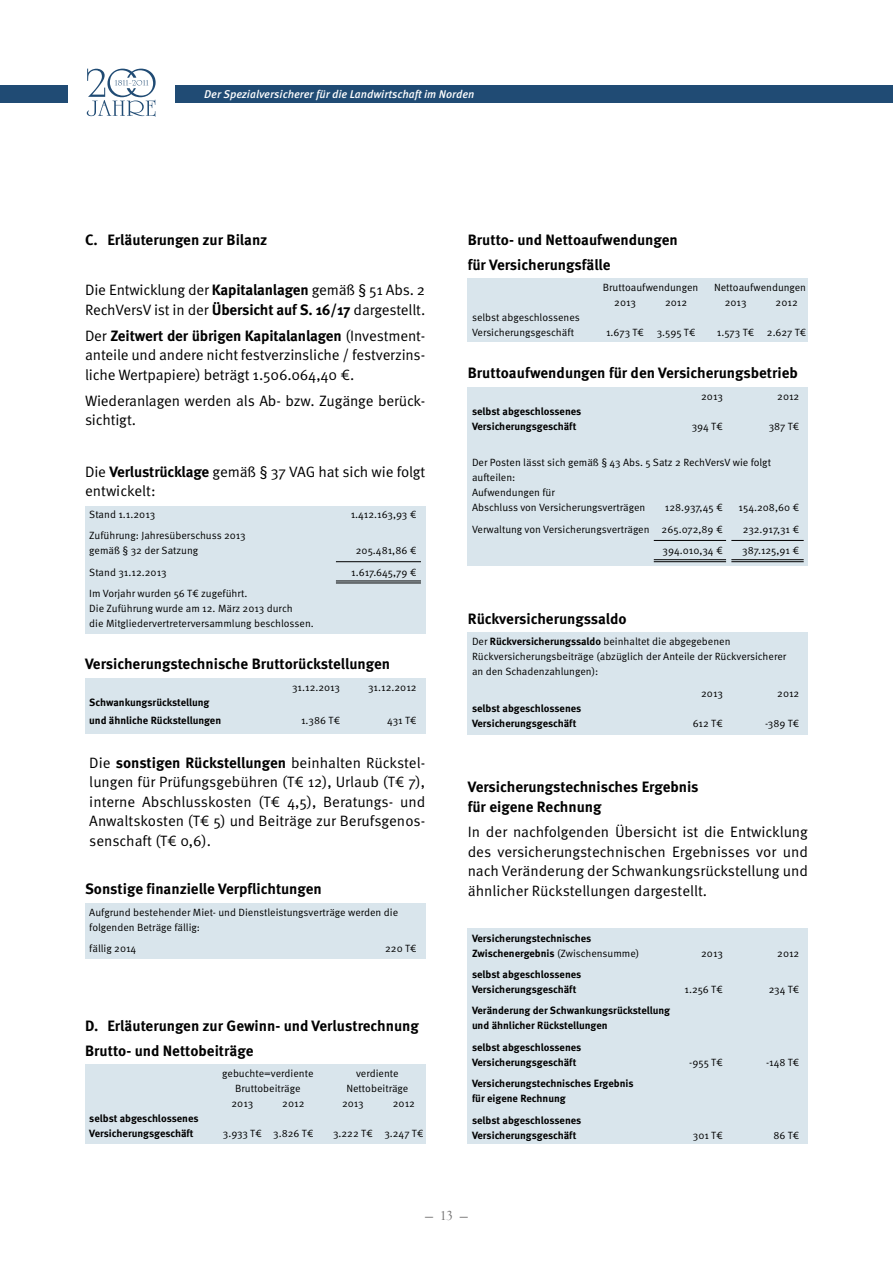
<style>
.page{position:relative;width:893px;height:1263px;background:#fff}
.page>*{position:absolute;margin:0;border:0;box-sizing:border-box;transform-origin:0 0}
.t1{font:15px/19.5px "Meta Pro";letter-spacing:-.01em;color:#000}
.t2{font:700 15px/24.3px "Meta Pro";color:#000}
.t3{font:13.5px "Goudy Old Style T";color:#706f6f}
.t4{font:italic 500 11.25px "Meta Pro";color:#fff}
.t5{font:10.5px/15px "Meta Pro";color:#000}
.t6{font:700 10.5px/15px "Meta Pro";letter-spacing:-.005em;color:#000}
.s1{font-weight:700}
.s2{font-weight:400}
</style>
<div class="page">
<div style="left:0;top:85px;width:893px;height:17px;background:#204b74"></div>
<div style="left:68px;top:61px;width:106px;height:64px;background:#fff"></div>
<svg style="left:87px;top:69px;width:69px;height:48px"></svg>
<div style="left:85px;top:506px;width:340px;height:128px;background:#d9e5ec"></div>
<div style="left:85px;top:678px;width:340px;height:55px;background:#d9e5ec"></div>
<div style="left:85px;top:904px;width:340px;height:55px;background:#d9e5ec"></div>
<div style="left:85px;top:1064px;width:340px;height:80px;background:#d9e5ec"></div>
<div style="left:468px;top:279px;width:340px;height:63px;background:#d9e5ec"></div>
<div style="left:468px;top:387px;width:340px;height:179px;background:#d9e5ec"></div>
<div style="left:468px;top:632px;width:340px;height:103px;background:#d9e5ec"></div>
<div style="left:468px;top:928px;width:340px;height:216px;background:#d9e5ec"></div>
<hr style="left:336px;top:580px;width:85px;height:1px;background:#000">
<hr style="left:336px;top:582px;width:85px;height:1px;background:#000">
<hr style="left:731px;top:559px;width:73px;height:1px;background:#000">
<hr style="left:731px;top:561px;width:73px;height:1px;background:#000">
<hr style="left:654px;top:559px;width:72px;height:1px;background:#000">
<hr style="left:654px;top:561px;width:72px;height:1px;background:#000">
<hr style="left:336px;top:561px;width:85px;height:1px;background:#000">
<hr style="left:731px;top:540px;width:73px;height:1px;background:#000">
<hr style="left:654px;top:540px;width:72px;height:1px;background:#000">
<p class="t4" style="left:204px;top:87px;width:272px">Der Spezialversicherer für die Landwirtschaft im Norden</p>
<h1 class="t2" style="left:85px;top:228px;width:184px">C. Erläuterungen zur Bilanz</h1>
<h1 class="t1" style="left:85px;top:281px;width:342px">Die Entwicklung der <span class="s1">Kapitalanlagen</span> gemäß § 51 Abs. 2<br>RechVersV ist in der <span class="s1">Übersicht auf S. 16/17</span> dargestellt.</h1>
<h1 class="t1" style="left:85px;top:326px;width:342px;text-align:justify">Der <span class="s1">Zeitwert der übrigen Kapitalanlagen</span> (Investment&shy;anteile und andere nicht festverzinsliche / festverzins&shy;liche Wertpapiere) beträgt 1.506.064,40 €.</h1>
<h1 class="t1" style="left:85px;top:391px;width:342px">Wiederanlagen werden als Ab- bzw. Zugänge berück&shy;sichtigt.</h1>
<h1 class="t1" style="left:85px;top:462px;width:342px">Die <span class="s1">Verlustrücklage</span> gemäß § 37 VAG hat sich wie folgt entwickelt:</h1>
<p class="t5" style="left:89px;top:507px;width:67px">Stand 1.1.2013</p>
<p class="t5" style="left:351px;top:507px;width:68px">1.412.163,93 €</p>
<p class="t5" style="left:89px;top:528px;width:158px">Zuführung: Jahresüberschuss 2013 gemäß § 32 der Satzung</p>
<p class="t5" style="left:356px;top:543px;width:62px">205.481,86 €</p>
<p class="t5" style="left:89px;top:565px;width:79px">Stand 31.12.2013</p>
<p class="t5" style="left:351px;top:565px;width:67px">1.617.645,79 €</p>
<p class="t5" style="left:89px;top:586px;width:226px">Im Vorjahr wurden 56 T€ zugeführt.<br>Die Zuführung wurde am 12. März 2013 durch<br>die Mitgliedervertreterversammlung beschlossen.</p>
<h1 class="t2" style="left:85px;top:652px;width:306px">Versicherungstechnische Bruttorückstellungen</h1>
<p class="t5" style="left:292px;top:680px;width:50px">31.12.2013</p>
<p class="t5" style="left:368px;top:680px;width:50px">31.12.2012</p>
<p class="t6" style="left:89px;top:693px;width:133px;line-height:18px">Schwankungsrückstellung und ähnliche Rückstellungen</p>
<p class="t5" style="left:301px;top:713px;width:41px">1.386 T€</p>
<p class="t5" style="left:387px;top:713px;width:31px">431 T€</p>
<h1 class="t1" style="left:89px;top:753px;width:337px;text-align:justify">Die <span class="s1">sonstigen Rückstellungen</span> beinhalten Rückstel&shy;lungen für Prüfungsgebühren (T€ 12), Urlaub (T€ 7), interne Abschlusskosten (T€ 4,5), Beratungs- und Anwaltskosten (T€ 5) und Beiträge zur Berufsgenos&shy;senschaft (T€ 0,6).</h1>
<h1 class="t2" style="left:85px;top:877px;width:238px">Sonstige finanzielle Verpflichtungen</h1>
<p class="t5" style="left:89px;top:905px;width:310px">Aufgrund bestehender Miet- und Dienstleistungsverträge werden die folgenden Beträge fällig:</p>
<p class="t5" style="left:89px;top:941px;width:49px">fällig 2014</p>
<p class="t5" style="left:385px;top:941px;width:33px">220 T€</p>
<h1 class="t2" style="left:85px;top:1014px;width:335px">D. Erläuterungen zur Gewinn- und Verlustrechnung<br>Brutto- und Nettobeiträge</h1>
<p class="t5" style="left:222px;top:1066px;width:93px">gebuchte=verdiente</p>
<p class="t5" style="left:356px;top:1066px;width:44px">verdiente</p>
<p class="t5" style="left:235px;top:1081px;width:67px">Bruttobeiträge</p>
<p class="t5" style="left:346px;top:1081px;width:64px">Nettobeiträge</p>
<p class="t5" style="left:231px;top:1096px;width:23px">2013</p>
<p class="t5" style="left:282px;top:1096px;width:24px">2012</p>
<p class="t5" style="left:342px;top:1096px;width:23px">2013</p>
<p class="t5" style="left:393px;top:1096px;width:24px">2012</p>
<p class="t6" style="left:89px;top:1111px;width:111px">selbst abgeschlossenes<br>Versicherungsgeschäft</p>
<p class="t5" style="left:223px;top:1126px;width:92px">3.933 T€ 3.826 T€</p>
<p class="t5" style="left:333px;top:1126px;width:92px">3.222 T€ 3.247 T€</p>
<h1 class="t2" style="left:468px;top:228px;width:212px">Brutto- und Nettoaufwendungen für Versicherungsfälle</h1>
<p class="t5" style="left:603px;top:280px;width:97px">Bruttoaufwendungen</p>
<p class="t5" style="left:714px;top:280px;width:94px">Nettoaufwendungen</p>
<p class="t5" style="left:614px;top:295px;width:23px">2013</p>
<p class="t5" style="left:665px;top:295px;width:24px">2012</p>
<p class="t5" style="left:725px;top:295px;width:23px">2013</p>
<p class="t5" style="left:776px;top:295px;width:24px">2012</p>
<p class="t5" style="left:472px;top:310px;width:109px">selbst abgeschlossenes<br>Versicherungsgeschäft</p>
<p class="t5" style="left:606px;top:325px;width:91px">1.673 T€ 3.595 T€</p>
<p class="t5" style="left:717px;top:325px;width:91px">1.573 T€ 2.627 T€</p>
<h1 class="t2" style="left:468px;top:361px;width:332px">Bruttoaufwendungen für den Versicherungsbetrieb</h1>
<p class="t5" style="left:701px;top:389px;width:23px">2013</p>
<p class="t5" style="left:777px;top:389px;width:24px">2012</p>
<p class="t6" style="left:472px;top:404px;width:111px">selbst abgeschlossenes<br>Versicherungsgeschäft</p>
<p class="t5" style="left:692px;top:419px;width:33px">394 T€</p>
<p class="t5" style="left:769px;top:419px;width:32px">387 T€</p>
<p class="t5" style="left:472px;top:455px;width:301px">Der Posten lässt sich gemäß § 43 Abs. 5 Satz 2 RechVersV wie folgt aufteilen:<br>Aufwendungen für<br>Abschluss von Versicherungsverträgen</p>
<p class="t5" style="left:665px;top:500px;width:59px">128.937,45 €</p>
<p class="t5" style="left:738px;top:500px;width:62px">154.208,60 €</p>
<p class="t5" style="left:472px;top:522px;width:252px">Verwaltung von Versicherungsverträgen 265.072,89 €</p>
<p class="t5" style="left:743px;top:522px;width:58px">232.917,31 €</p>
<p class="t5" style="left:662px;top:543px;width:62px">394.010,34 €</p>
<p class="t5" style="left:742px;top:543px;width:59px">387.125,91 €</p>
<h1 class="t2" style="left:468px;top:607px;width:160px">Rückversicherungssaldo</h1>
<p class="t5" style="left:472px;top:635px;width:316px">Der <span class="s1">Rückversicherungssaldo</span> beinhaltet die abgegebenen<br>Rückversicherungsbeiträge (abzüglich der Anteile der Rückversicherer an den Schadenzahlungen):</p>
<p class="t5" style="left:701px;top:686px;width:23px">2013</p>
<p class="t5" style="left:777px;top:686px;width:24px">2012</p>
<p class="t6" style="left:472px;top:701px;width:111px">selbst abgeschlossenes<br>Versicherungsgeschäft</p>
<p class="t5" style="left:693px;top:716px;width:32px">612 T€</p>
<p class="t5" style="left:765px;top:716px;width:36px">-389 T€</p>
<h1 class="t2" style="left:468px;top:777px;width:232px;line-height:19.5px">Versicherungstechnisches Ergebnis für eigene Rechnung</h1>
<h1 class="t1" style="left:468px;top:823px;width:342px;text-align:justify">In der nachfolgenden Übersicht ist die Entwicklung des versicherungstechnischen Ergebnisses vor und nach Veränderung der Schwankungsrückstellung und ähnlicher Rückstellungen dargestellt.</h1>
<p class="t6" style="left:472px;top:931px;width:169px">Versicherungstechnisches<br>Zwischenergebnis <span class="s2">(Zwischensumme)</span></p>
<p class="t5" style="left:701px;top:946px;width:23px">2013</p>
<p class="t5" style="left:777px;top:946px;width:24px">2012</p>
<p class="t6" style="left:472px;top:967px;width:111px">selbst abgeschlossenes<br>Versicherungsgeschäft</p>
<p class="t6" style="left:472px;top:1004px;width:200px">Veränderung der Schwankungsrückstellung und ähnlicher Rückstellungen</p>
<p class="t6" style="left:472px;top:1040px;width:111px">selbst abgeschlossenes<br>Versicherungsgeschäft</p>
<p class="t6" style="left:472px;top:1076px;width:163px">Versicherungstechnisches Ergebnis für eigene Rechnung</p>
<p class="t6" style="left:472px;top:1113px;width:111px">selbst abgeschlossenes<br>Versicherungsgeschäft</p>
<p class="t5" style="left:684px;top:982px;width:40px">1.256 T€</p>
<p class="t5" style="left:769px;top:982px;width:32px">234 T€</p>
<p class="t5" style="left:689px;top:1055px;width:35px">-955 T€</p>
<p class="t5" style="left:766px;top:1055px;width:35px">-148 T€</p>
<p class="t5" style="left:693px;top:1128px;width:32px">301 T€</p>
<p class="t5" style="left:773px;top:1128px;width:28px">86 T€</p>
<p class="t3" style="left:425px;top:1209px;width:44px">— 13 —</p>
</div>
